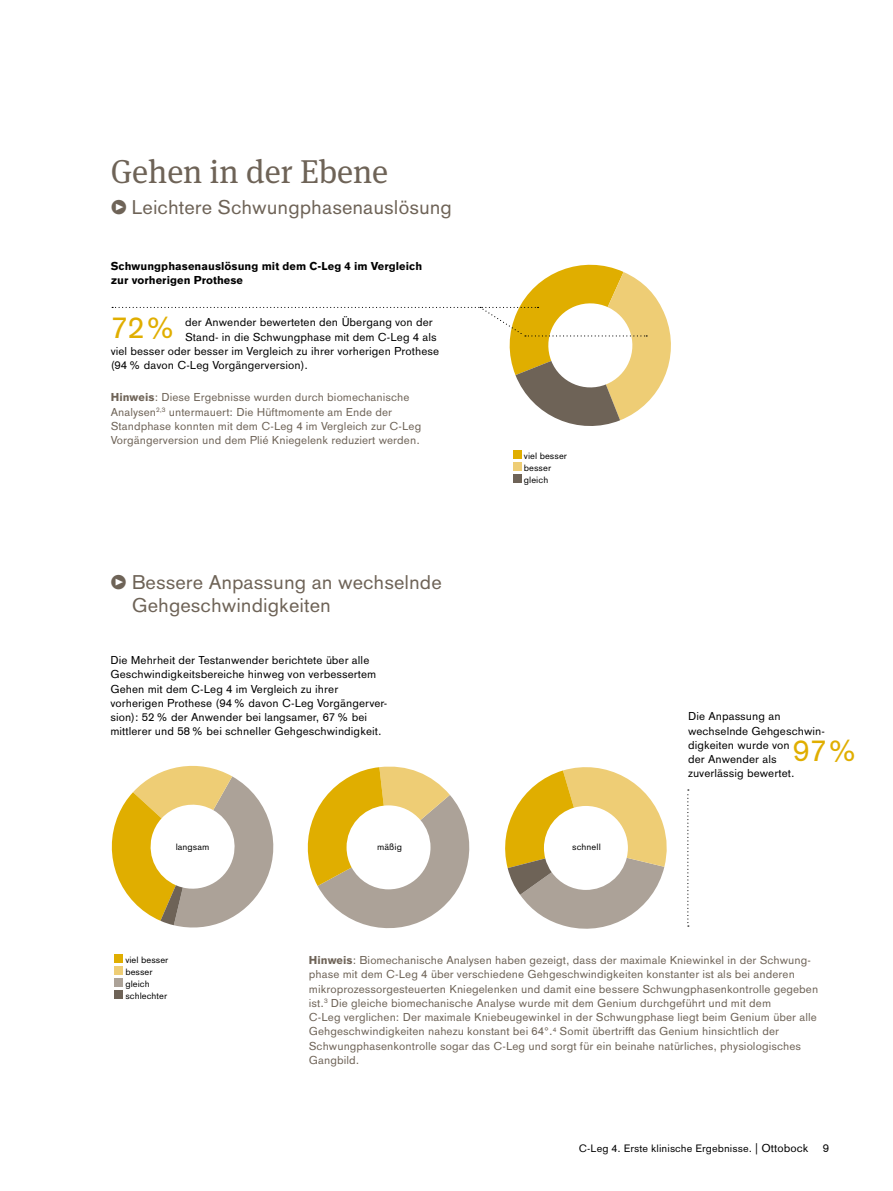
<style>
.page{position:relative;width:893px;height:1191px;background:#fff}
.page>*{position:absolute;margin:0;border:0;box-sizing:border-box;transform-origin:0 0}
.t1{font:33px "OBO Serif";color:#6e6357}
.t2{font:30px "OBO Sans";color:#e0ae00}
.t3{font:19.5px/23.2px "OBO Sans";color:#6e6357}
.t4{font:11.25px/14.2px "OBO Sans";letter-spacing:.005em;color:#6e6357}
.t5{font:11.25px/14.2px "OBO Sans";letter-spacing:.005em;color:#000}
.t6{font:700 11.25px/14.2px "OBO Sans";letter-spacing:.005em;color:#000}
.t7{font:10.5px "OBO Sans";letter-spacing:.005em;color:#000}
.t8{font:9px/12px "OBO Sans";letter-spacing:.005em;color:#000}
.t9{font:8.55px/12.3px "OBO Sans";color:#000}
.s1{font-family:"OBO Serif"}
.s2{font-weight:700}
.s3{font-size:11.25px}
</style>
<div class="page">
<svg style="left:687px;top:789px;width:2px;height:137px"></svg>
<svg style="left:111px;top:765px;width:163px;height:163px"></svg>
<svg style="left:307px;top:766px;width:163px;height:163px"></svg>
<svg style="left:505px;top:767px;width:162px;height:162px"></svg>
<svg style="left:112px;top:264px;width:559px;height:162px"></svg>
<div style="left:156px;top:831px;width:73px;height:31px;background:#fff"></div>
<div style="left:353px;top:831px;width:73px;height:31px;background:#fff"></div>
<div style="left:550px;top:831px;width:73px;height:31px;background:#fff"></div>
<div style="left:115px;top:955px;width:8px;height:8px;background:#e0ae00"></div>
<div style="left:115px;top:967px;width:8px;height:8px;background:#eecd75"></div>
<div style="left:115px;top:979px;width:8px;height:8px;background:#aca298"></div>
<div style="left:115px;top:991px;width:8px;height:8px;background:#6e6357"></div>
<div style="left:513px;top:451px;width:8px;height:8px;background:#e0ae00"></div>
<div style="left:513px;top:463px;width:8px;height:8px;background:#eecd75"></div>
<div style="left:513px;top:475px;width:8px;height:8px;background:#6e6357"></div>
<h1 class="t1" style="left:111px;top:152px;width:279px">Gehen in der Ebene</h1>
<h3 class="t3" style="left:111px;top:195px;width:343px"><span class="s1">•</span> Leichtere Schwungphasenauslösung</h3>
<p class="t6" style="left:111px;top:259px;width:313px">Schwungphasenauslösung mit dem C-Leg 4 im Vergleich zur vorherigen Prothese</p>
<p class="t5" style="left:185px;top:315px;width:249px">der Anwender bewerteten den Übergang von der</p>
<p class="t5" style="left:185px;top:330px;width:253px">Stand- in die Schwungphase mit dem C-Leg 4 als</p>
<p class="t5" style="left:111px;top:344px;width:330px">viel besser oder besser im Vergleich zu ihrer vorherigen Prothese</p>
<p class="t5" style="left:111px;top:358px;width:199px">(94% davon C-Leg Vorgängerversion).</p>
<p class="t4" style="left:111px;top:390px;width:312px"><span class="s2">Hinweis</span>: Diese Ergebnisse wurden durch biomechanische Analysen<sup>2,3</sup> untermauert: Die Hüftmomente am Ende der Standphase konnten mit dem C-Leg 4 im Vergleich zur C-Leg Vorgängerversion und dem Plié Kniegelenk reduziert werden.</p>
<h2 class="t2" style="left:111px;top:310px;width:67px">72%</h2>
<h3 class="t3" style="left:132px;top:570px;width:312px;text-indent:-21px"><span class="s1">•</span> Bessere Anpassung an wechselnde<br>Gehgeschwindigkeiten</h3>
<p class="t5" style="left:110px;top:653px;width:278px">Die Mehrheit der Testanwender berichtete über alle Geschwindigkeitsbereiche hinweg von verbessertem Gehen mit dem C-Leg 4 im Vergleich zu ihrer vorherigen Prothese (94% davon C-Leg Vorgängerver&shy;sion): 52% der Anwender bei langsamer, 67% bei mittlerer und 58% bei schneller Gehgeschwindigkeit.</p>
<p class="t9" style="left:523px;top:448px;width:47px">much better better<br>same</p>
<p class="t8" style="left:524px;top:449px;width:45px">viel besser besser gleich</p>
<p class="t9" style="left:184px;top:840px;width:19px">slow</p>
<p class="t9" style="left:373px;top:840px;width:32px">medium</p>
<p class="t9" style="left:579px;top:840px;width:15px">fast</p>
<p class="t8" style="left:176px;top:841px;width:35px">langsam</p>
<p class="t8" style="left:377px;top:841px;width:26px">mäßig</p>
<p class="t8" style="left:572px;top:841px;width:30px">schnell</p>
<p class="t5" style="left:688px;top:709px;width:137px">Die Anpassung an wechselnde Gehgeschwin&shy;digkeiten wurde von<br>der Anwender als zuverlässig bewertet.</p>
<h2 class="t2" style="left:793px;top:732px;width:67px">97%</h2>
<p class="t9" style="left:125px;top:952px;width:47px">much better</p>
<p class="t8" style="left:125px;top:954px;width:45px">viel besser besser gleich schlechter</p>
<p class="t9" style="left:125px;top:965px;width:24px">better same</p>
<p class="t9" style="left:125px;top:988px;width:24px">worse</p>
<p class="t4" style="left:309px;top:953px;width:511px"><span class="s2">Hinweis</span>: Biomechanische Analysen haben gezeigt, dass der maximale Kniewinkel in der Schwung&shy;phase mit dem C-Leg 4 über verschiedene Gehgeschwindigkeiten konstanter ist als bei anderen mikroprozessorgesteuerten Kniegelenken und damit eine bessere Schwungphasenkontrolle gegeben ist.<sup>3</sup> Die gleiche biomechanische Analyse wurde mit dem Genium durchgeführt und mit dem<br>C-Leg verglichen: Der maximale Kniebeugewinkel in der Schwungphase liegt beim Genium über alle Gehgeschwindigkeiten nahezu konstant bei 64°.<sup>4</sup> Somit übertrifft das Genium hinsichtlich der Schwungphasenkontrolle sogar das C-Leg und sorgt für ein beinahe natürliches, physiologisches Gangbild.</p>
<p class="t7" style="left:579px;top:1142px;width:231px">C-Leg 4. Erste klinische Ergebnisse. <span class="s3">| Ottobock</span></p>
<p class="t5" style="left:823px;top:1140px;width:8px">9</p>
</div>
